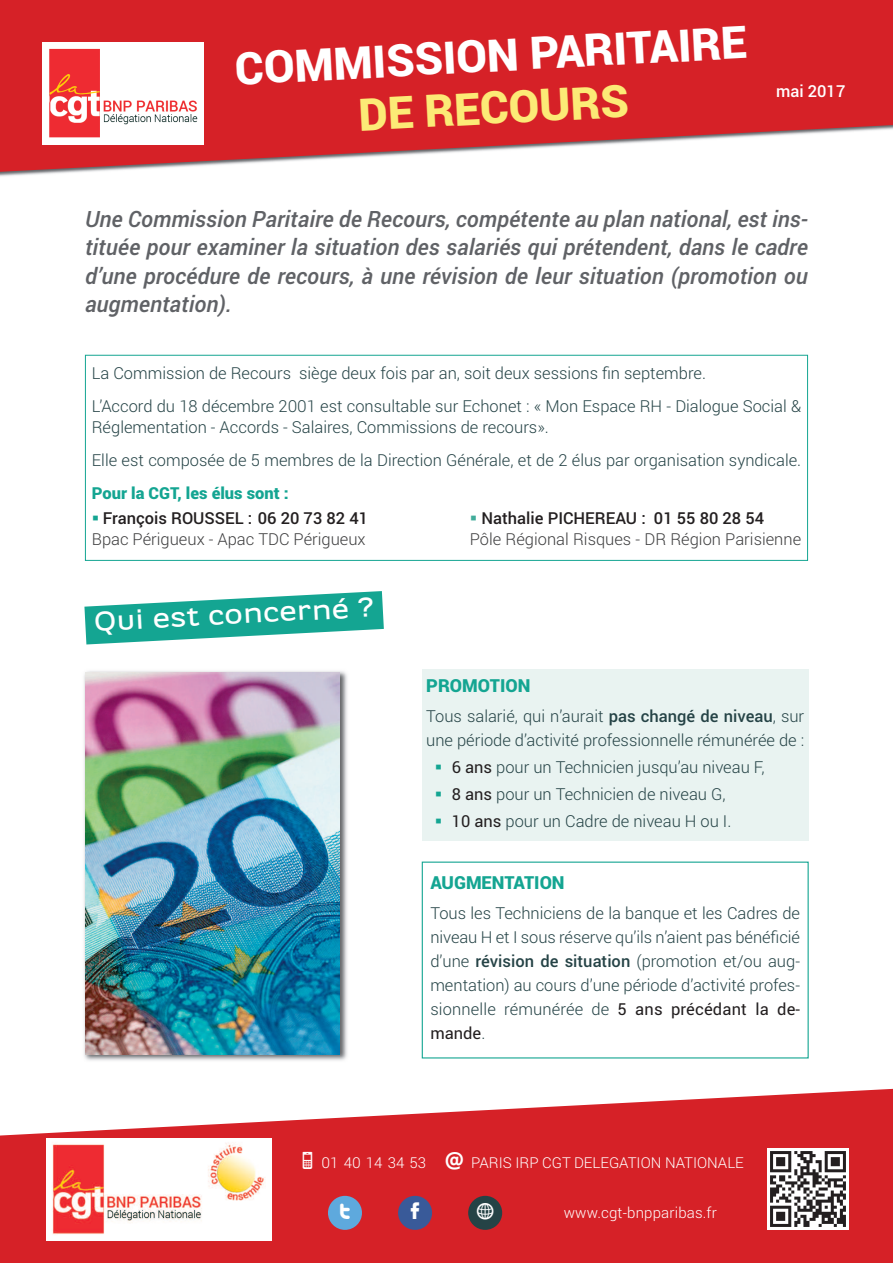
<style>
.page{position:relative;width:893px;height:1263px;background:#fff}
.page>*{position:absolute;margin:0;border:0;box-sizing:border-box;transform-origin:0 0}
.t1{font:900 45px "Roboto";color:#fff}
.t2{font:900 45px "Roboto";color:#fcea76}
.t3{font:27px "BNPP Expanded Sans";color:#fff}
.t4{font:27px "Modern Pictograms";color:#fff}
.t5{font:25.5px "Modern Pictograms";color:#fff}
.t6{font:italic 500 22.5px/28.5px "Roboto";color:#606266;text-align:justify}
.t7{font:900 18px "Roboto";color:#14a592}
.t8{font:300 16.5px/24px "Roboto";color:#254346}
.t9{font:300 16.5px "Roboto";color:#3e3e3f}
.t10{font:500 16.5px "Roboto";color:#231f20}
.t11{font:900 16.5px "Roboto";color:#14a592}
.t12{font:500 16.5px "Roboto";color:#fff}
.t13{font:300 15px "Roboto";color:#fff}
.s1{color:#14a592}
.s2{color:#41ac9a}
.s3{font-weight:500}
.s4{font-weight:400;color:#231f20}
.s5{font-family:"Modern Pictograms";font-weight:400;font-size:27px}
</style>
<div class="page">
<svg style="left:0;top:0;width:893px;height:173px;fill:#d62127"></svg>
<svg style="left:0;top:1089px;width:893px;height:174px;fill:#d62127"></svg>
<img style="left:767px;top:1149px;width:81px;height:81px">
<div style="left:328px;top:1196px;width:34px;height:34px;background:#5ea9dd;border-radius:50%"></div>
<img style="left:46px;top:1138px;width:225px;height:102px">
<div style="left:398px;top:1196px;width:34px;height:34px;background:#395a99;border-radius:50%"></div>
<div style="left:468px;top:1196px;width:34px;height:34px;background:#254346;border-radius:50%"></div>
<img style="left:43px;top:43px;width:161px;height:101px">
<div style="left:85px;top:355px;width:723px;height:206px;border:1px solid #14a592"></div>
<svg style="left:84px;top:591px;width:300px;height:53px"></svg>
<div style="left:422px;top:669px;width:387px;height:172px;background:#e9f3f1"></div>
<img style="left:84px;top:671px;width:263px;height:390px">
<img style="left:85px;top:673px;width:255px;height:382px">
<h1 class="t1" style="left:234px;top:43px;width:514px;rotate:-3deg">COMMISSION PARITAIRE</h1>
<h1 class="t2" style="left:357px;top:89px;width:272px;rotate:-3deg">DE RECOURS</h1>
<p class="t12" style="left:776px;top:82px;width:71px">mai 2017</p>
<p class="t6" style="left:85px;top:205px;width:724px">Une Commission Paritaire de Recours, compétente au plan national, est ins&shy;tituée pour examiner la situation des salariés qui prétendent, dans le cadre d’une procédure de recours, à une révision de leur situation (promotion ou augmentation).</p>
<p class="t8" style="left:92px;top:357px;width:711px;line-height:33px">La Commission de Recours siège deux fois par an, soit deux sessions fin septembre.<br>L’Accord du 18 décembre 2001 est consultable sur Echonet : « Mon Espace RH - Dialogue Social &amp;</p>
<p class="t8" style="left:92px;top:411px;width:711px;line-height:33px">Réglementation - Accords - Salaires, Commissions de recours».<br>Elle est composée de 5 membres de la Direction Générale, et de 2 élus par organisation syndicale.</p>
<p class="t11" style="left:92px;top:484px;width:198px">Pour la CGT, les élus sont :</p>
<p class="t10" style="left:92px;top:509px;width:278px"><span class="s1">▪</span> François ROUSSEL : 06 20 73 82 41</p>
<p class="t10" style="left:470px;top:509px;width:296px"><span class="s2">▪</span> Nathalie PICHEREAU : 01 55 80 28 54</p>
<p class="t9" style="left:92px;top:530px;width:275px">Bpac Périgueux - Apac TDC Périgueux</p>
<p class="t9" style="left:470px;top:530px;width:333px">Pôle Régional Risques - DR Région Parisienne</p>
<h2 class="t3" style="left:94px;top:612px;width:281px;rotate:-3deg">Qui est concerné ?</h2>
<p class="t7" style="left:426px;top:676px;width:106px">PROMOTION</p>
<p class="t8" style="left:426px;top:705px;width:379px">Tous salarié, qui n’aurait <span class="s3">pas changé de niveau</span>, sur une période d’activité professionnelle rémunérée de :</p>
<p class="t8" style="left:435px;top:756px;width:331px"><span class="s1">▪</span> <span class="s4">6 ans</span> pour un Technicien jusqu’au niveau F,</p>
<p class="t8" style="left:435px;top:783px;width:292px"><span class="s1">▪</span> <span class="s4">8 ans</span> pour un Technicien de niveau G,</p>
<p class="t8" style="left:435px;top:810px;width:298px"><span class="s1">▪</span> <span class="s4">10 ans</span> pour un Cadre de niveau H ou I.</p>
<p class="t7" style="left:430px;top:872px;width:136px">AUGMENTATION</p>
<p class="t8" style="left:430px;top:901px;width:371px;text-align:justify">Tous les Techniciens de la banque et les Cadres de niveau H et I sous réserve qu’ils n’aient pas bénéficié d’une <span class="s3">révision de situation</span> (promotion et/ou aug&shy;mentation) au cours d’une période d’activité profes&shy;sionnelle rémunérée de <span class="s4">5 ans précédant la de&shy;mande</span>.</p>
<p class="t13" style="left:300px;top:1154px;width:128px"><span class="s5">N</span> 01 40 14 34 53</p>
<p class="t13" style="left:444px;top:1153px;width:301px"><span class="s5">@</span> PARIS IRP CGT DELEGATION NATIONALE</p>
<h2 class="t4" style="left:338px;top:1198px;width:16px">T</h2>
<h2 class="t4" style="left:409px;top:1198px;width:14px">F</h2>
<h3 class="t5" style="left:475px;top:1198px;width:21px">w</h3>
<p class="t13" style="left:564px;top:1203px;width:154px">www.cgt-bnpparibas.fr</p>
</div>
